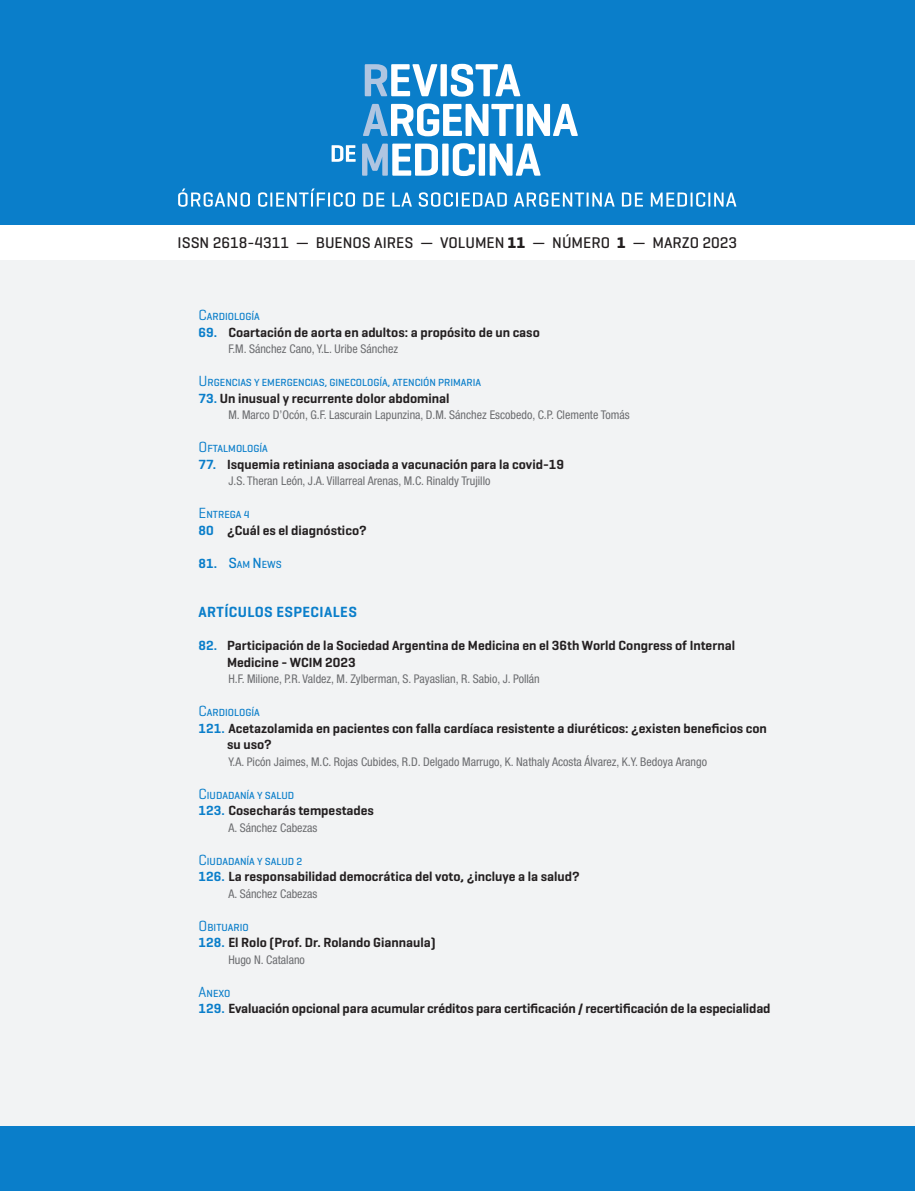
<style>
.page{position:relative;width:915px;height:1191px;background:#fff}
.page>*{position:absolute;margin:0;border:0;box-sizing:border-box;transform-origin:0 0}
.t1{font:500 15.75px "Geogrotesque";color:#231f20}
.t2{font:600 15px "Geogrotesque";letter-spacing:.025em;color:#0a7eca}
.t3{font:600 13.5px "Geogrotesque";color:#231f20}
.t4{font:condensed 12px "Helvetica Neue LT Std";color:#6c6d70}
.t5{font:500 10.5px "Geogrotesque";color:#0a7eca}
.s1{font-weight:700}
.s2{font-weight:400;font-size:15px}
.s3{color:#0a7eca}
.s4{font-weight:600;font-size:13.5px}
.s5{font-size:15px}
</style>
<div class="page">
<div style="left:0;top:0;width:914px;height:225px;background:#0a7eca"></div>
<svg style="left:178px;top:188px;width:72px;height:19px"></svg>
<svg style="left:258px;top:188px;width:97px;height:19px"></svg>
<svg style="left:363px;top:192px;width:21px;height:15px"></svg>
<svg style="left:392px;top:192px;width:20px;height:15px"></svg>
<svg style="left:418px;top:192px;width:88px;height:15px"></svg>
<svg style="left:514px;top:192px;width:100px;height:15px"></svg>
<svg style="left:621px;top:192px;width:21px;height:15px"></svg>
<svg style="left:650px;top:192px;width:86px;height:15px"></svg>
<svg style="left:364px;top:64px;width:73px;height:32px"></svg>
<div style="left:440px;top:64px;width:6px;height:32px;background:#fff"></div>
<svg style="left:450px;top:64px;width:70px;height:33px"></svg>
<svg style="left:363px;top:103px;width:150px;height:33px"></svg>
<div style="left:516px;top:104px;width:6px;height:32px;background:#fff"></div>
<svg style="left:527px;top:104px;width:50px;height:32px"></svg>
<svg style="left:362px;top:144px;width:76px;height:32px"></svg>
<div style="left:442px;top:144px;width:6px;height:32px;background:#fff"></div>
<svg style="left:452px;top:143px;width:23px;height:33px"></svg>
<div style="left:478px;top:144px;width:7px;height:32px;background:#fff"></div>
<svg style="left:489px;top:144px;width:51px;height:32px"></svg>
<svg style="left:331px;top:145px;width:24px;height:17px"></svg>
<div style="left:0;top:260px;width:914px;height:877px;background:#f2f3f4"></div>
<div style="left:0;top:1126px;width:914px;height:65px;background:#0a7eca"></div>
<p class="t1" style="left:177px;top:233px;width:561px">ISSN 2618-4311 — BUENOS AIRES — VOLUMEN <span class="s1">11</span> — NÚMERO <span class="s1">1</span> — MARZO 2023</p>
<p class="t5" style="left:198px;top:310px;width:63px"><span class="s2">C</span>ARDIOLOGÍA</p>
<p class="t3" style="left:198px;top:324px;width:342px"><span class="s3">69.</span> Coartación de aorta en adultos: a propósito de un caso</p>
<p class="t4" style="left:228px;top:342px;width:171px">F.M. Sánchez Cano, Y.L. Uribe Sánchez</p>
<p class="t5" style="left:198px;top:376px;width:284px"><span class="s2">U</span>RGENCIAS Y EMERGENCIAS, GINECOLOGÍA, ATENCIÓN PRIMARIA</p>
<p class="t3" style="left:198px;top:390px;width:252px"><span class="s3">73.</span> Un inusual y recurrente dolor abdominal</p>
<p class="t4" style="left:228px;top:408px;width:402px">M. Marco D’Ocón, G.F. Lascurain Lapunzina, D.M. Sánchez Escobedo, C.P. Clemente Tomás</p>
<p class="t5" style="left:198px;top:442px;width:71px"><span class="s2">O</span>FTALMOLOGÍA</p>
<p class="t3" style="left:198px;top:456px;width:367px"><span class="s3">77.</span> Isquemia retiniana asociada a vacunación para la covid-19</p>
<p class="t4" style="left:228px;top:474px;width:263px">J.S. Theran León, J.A. Villarreal Arenas, M.C. Rinaldy Trujillo</p>
<p class="t5" style="left:198px;top:508px;width:52px"><span class="s2">E</span>NTREGA 4</p>
<p class="t3" style="left:198px;top:522px;width:170px"><span class="s3">80</span> ¿Cuál es el diagnóstico?</p>
<p class="t5" style="left:198px;top:557px;width:85px"><span class="s4">81.</span> <span class="s5">S</span>AM <span class="s5">N</span>EWS</p>
<p class="t2" style="left:198px;top:603px;width:160px">ARTÍCULOS ESPECIALES</p>
<p class="t3" style="left:198px;top:637px;width:538px"><span class="s3">82.</span> Participación de la Sociedad Argentina de Medicina en el 36th World Congress of Internal</p>
<p class="t3" style="left:227px;top:654px;width:130px">Medicine - WCIM 2023</p>
<p class="t4" style="left:228px;top:672px;width:313px">H.F. Milione, P.R. Valdez, M. Zylberman, S. Payaslian, R. Sabio, J. Pollán</p>
<p class="t5" style="left:198px;top:706px;width:63px"><span class="s2">C</span>ARDIOLOGÍA</p>
<p class="t3" style="left:198px;top:720px;width:569px"><span class="s3">121.</span> Acetazolamida en pacientes con falla cardíaca resistente a diuréticos: ¿existen beneficios con</p>
<p class="t3" style="left:227px;top:736px;width:46px">su uso?</p>
<p class="t4" style="left:228px;top:754px;width:480px">Y.A. Picón Jaimes, M.C. Rojas Cubides, R.D. Delgado Marrugo, K. Nathaly Acosta Álvarez, K.Y. Bedoya Arango</p>
<p class="t5" style="left:198px;top:788px;width:97px"><span class="s2">C</span>IUDADANÍA Y SALUD</p>
<p class="t3" style="left:198px;top:802px;width:177px"><span class="s3">123.</span> Cosecharás tempestades</p>
<p class="t4" style="left:228px;top:820px;width:91px">A. Sánchez Cabezas</p>
<p class="t5" style="left:198px;top:854px;width:105px"><span class="s2">C</span>IUDADANÍA Y SALUD 2</p>
<p class="t3" style="left:198px;top:868px;width:382px"><span class="s3">126.</span> La responsabilidad democrática del voto, ¿incluye a la salud?</p>
<p class="t4" style="left:228px;top:886px;width:91px">A. Sánchez Cabezas</p>
<p class="t5" style="left:198px;top:920px;width:52px"><span class="s2">O</span>BITUARIO</p>
<p class="t3" style="left:198px;top:934px;width:238px"><span class="s3">128.</span> El Rolo (Prof. Dr. Rolando Giannaula)</p>
<p class="t4" style="left:228px;top:952px;width:78px">Hugo N. Catalano</p>
<p class="t5" style="left:198px;top:986px;width:33px"><span class="s2">A</span>NEXO</p>
<p class="t3" style="left:198px;top:1000px;width:573px"><span class="s3">129.</span> Evaluación opcional para acumular créditos para certificación / recertificación de la especialidad</p>
</div>
